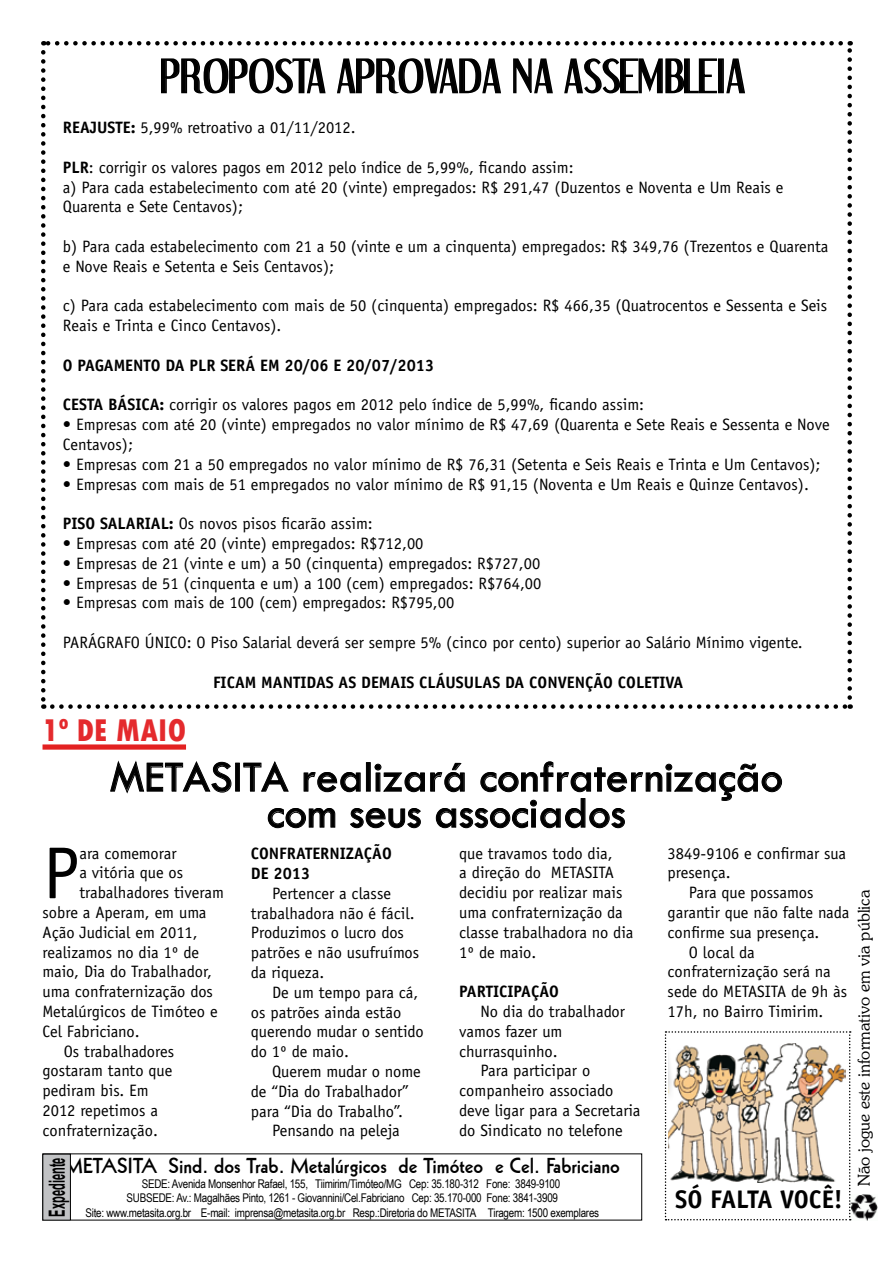
<style>
.page{position:relative;width:893px;height:1263px;background:#fff}
.page>*{position:absolute;margin:0;border:0;box-sizing:border-box;transform-origin:0 0}
.t1{font:73.8px "Officina Sans";color:#000}
.t2{font:45px/36px "Tw Cen";color:#000;text-align:center}
.t3{font:45px "Dream Orphans";color:#000}
.t4{font:800 condensed 33px "Tw Cen";color:#e42a2d}
.t5{font:700 25.5px "Officina Sans";letter-spacing:-.01em;color:#000}
.t6{font:700 22.2px "Arial";color:#000;scale:.5 1}
.t7{font:21px "Geometric 231 BT Bold C";color:#000}
.t8{font:16.5px/19.8px "Officina Sans";color:#000}
.t9{font:700 16.5px/19.8px "Officina Sans";color:#000}
.t10{font:300 16.5px "Souvenir IT Cby BT";color:#000}
.t11{font:12px/14.4px "Arial Narrow";letter-spacing:-.02em;color:#000;text-align:right}
.s1{font-weight:700}
</style>
<div class="page">
<svg style="left:41px;top:52px;width:5px;height:657px"></svg>
<svg style="left:52px;top:704px;width:799px;height:5px"></svg>
<svg style="left:847px;top:41px;width:5px;height:657px"></svg>
<svg style="left:43px;top:41px;width:798px;height:5px"></svg>
<img style="left:851px;top:1194px;width:26px;height:26px">
<div style="left:43px;top:744px;width:143px;height:6px;background:#e32121"></div>
<div style="left:43px;top:1154px;width:27px;height:66px;background:#c1c2c4"></div>
<div style="left:43px;top:1154px;width:28px;height:66px;border:1px solid #000"></div>
<svg style="left:161px;top:58px;width:165px;height:36px"></svg>
<svg style="left:337px;top:58px;width:164px;height:36px"></svg>
<svg style="left:513px;top:58px;width:40px;height:36px"></svg>
<svg style="left:564px;top:58px;width:153px;height:36px"></svg>
<div style="left:718px;top:58px;width:6px;height:35px;border:2px solid #000"></div>
<svg style="left:726px;top:58px;width:19px;height:36px"></svg>
<svg style="left:110px;top:760px;width:122px;height:34px"></svg>
<div style="left:235px;top:763px;width:5px;height:28px;border:1px solid #000"></div>
<svg style="left:243px;top:761px;width:539px;height:67px"></svg>
<svg style="left:665px;top:1031px;width:186px;height:189px"></svg>
<h2 class="t3" style="left:161px;top:54px;width:586px">PROPOSTA APROVADA NA ASSEMBLEIA</h2>
<p class="t8" style="left:63px;top:118px;width:294px"><span class="s1">REAJUSTE:</span> 5,99% retroativo a 01/11/2012.</p>
<p class="t8" style="left:63px;top:157px;width:722px"><span class="s1">PLR</span>: corrigir os valores pagos em 2012 pelo índice de 5,99%, ficando assim:<br>a) Para cada estabelecimento com até 20 (vinte) empregados: R$ 291,47 (Duzentos e Noventa e Um Reais e<br>Quarenta e Sete Centavos);</p>
<p class="t8" style="left:63px;top:236px;width:767px">b) Para cada estabelecimento com 21 a 50 (vinte e um a cinquenta) empregados: R$ 349,76 (Trezentos e Quarenta e Nove Reais e Setenta e Seis Centavos);</p>
<p class="t8" style="left:63px;top:296px;width:766px">c) Para cada estabelecimento com mais de 50 (cinquenta) empregados: R$ 466,35 (Quatrocentos e Sessenta e Seis<br>Reais e Trinta e Cinco Centavos).</p>
<p class="t9" style="left:63px;top:355px;width:373px">O PAGAMENTO DA PLR SERÁ EM 20/06 E 20/07/2013</p>
<p class="t8" style="left:63px;top:395px;width:583px"><span class="s1">CESTA BÁSICA:</span> corrigir os valores pagos em 2012 pelo índice de 5,99%, ficando assim:</p>
<p class="t8" style="left:63px;top:415px;width:768px">• Empresas com até 20 (vinte) empregados no valor mínimo de R$ 47,69 (Quarenta e Sete Reais e Sessenta e Nove<br>Centavos);</p>
<p class="t8" style="left:63px;top:454px;width:759px">• Empresas com 21 a 50 empregados no valor mínimo de R$ 76,31 (Setenta e Seis Reais e Trinta e Um Centavos);</p>
<p class="t8" style="left:63px;top:474px;width:747px">• Empresas com mais de 51 empregados no valor mínimo de R$ 91,15 (Noventa e Um Reais e Quinze Centavos).</p>
<p class="t8" style="left:63px;top:514px;width:311px"><span class="s1">PISO SALARIAL:</span> Os novos pisos ficarão assim:</p>
<p class="t8" style="left:63px;top:533px;width:362px">• Empresas com até 20 (vinte) empregados: R$712,00</p>
<p class="t8" style="left:63px;top:553px;width:479px">• Empresas de 21 (vinte e um) a 50 (cinquenta) empregados: R$727,00</p>
<p class="t8" style="left:63px;top:573px;width:480px">• Empresas de 51 (cinquenta e um) a 100 (cem) empregados: R$764,00</p>
<p class="t8" style="left:63px;top:593px;width:393px">• Empresas com mais de 100 (cem) empregados: R$795,00</p>
<p class="t8" style="left:63px;top:632px;width:741px">PARÁGRAFO ÚNICO: O Piso Salarial deverá ser sempre 5% (cinco por cento) superior ao Salário Mínimo vigente.</p>
<p class="t9" style="left:213px;top:672px;width:472px">FICAM MANTIDAS AS DEMAIS CLÁUSULAS DA CONVENÇÃO COLETIVA</p>
<h3 class="t4" style="left:43px;top:711px;width:145px">1º DE MAIO</h3>
<h2 class="t2" style="left:110px;top:759px;width:675px">METASITA realizará confraternização com seus associados</h2>
<h1 class="t1" style="left:43px;top:830px;width:38px">P</h1>
<p class="t8" style="left:79px;top:843px;width:99px">ara comemorar</p>
<p class="t8" style="left:79px;top:863px;width:105px">a vitória que os</p>
<p class="t8" style="left:79px;top:883px;width:146px">trabalhadores tiveram</p>
<p class="t8" style="left:43px;top:902px;width:166px">sobre a Aperam, em uma</p>
<p class="t8" style="left:43px;top:922px;width:157px">Ação Judicial em 2011,</p>
<p class="t8" style="left:43px;top:942px;width:158px">realizamos no dia 1º de</p>
<p class="t8" style="left:43px;top:962px;width:171px">maio, Dia do Trabalhador,</p>
<p class="t8" style="left:43px;top:982px;width:172px">uma confraternização dos</p>
<p class="t8" style="left:43px;top:1001px;width:177px">Metalúrgicos de Timóteo e</p>
<p class="t8" style="left:43px;top:1021px;width:99px">Cel Fabriciano.</p>
<p class="t8" style="left:64px;top:1041px;width:112px">Os trabalhadores</p>
<p class="t8" style="left:43px;top:1061px;width:131px">gostaram tanto que</p>
<p class="t8" style="left:43px;top:1081px;width:108px">pediram bis. Em</p>
<p class="t8" style="left:43px;top:1100px;width:117px">2012 repetimos a</p>
<p class="t8" style="left:43px;top:1120px;width:117px">confraternização.</p>
<p class="t9" style="left:251px;top:843px;width:142px">CONFRATERNIZAÇÃO<br>DE 2013</p>
<p class="t8" style="left:251px;top:883px;width:170px;text-indent:21px">Pertencer a classe trabalhadora não é fácil.<br>Produzimos o lucro dos patrões e não usufruímos da riqueza.</p>
<p class="t8" style="left:251px;top:982px;width:174px;text-indent:21px">De um tempo para cá, os patrões ainda estão querendo mudar o sentido do 1º de maio.</p>
<p class="t8" style="left:251px;top:1061px;width:171px;text-indent:21px">Querem mudar o nome de “Dia do Trabalhador” para “Dia do Trabalho”.</p>
<p class="t8" style="left:272px;top:1121px;width:129px">Pensando na peleja</p>
<p class="t8" style="left:459px;top:843px;width:176px">que travamos todo dia,<br>a direção do METASITA decidiu por realizar mais uma confraternização da classe trabalhadora no dia<br>1º de maio.</p>
<p class="t9" style="left:459px;top:981px;width:17px">PARTICIPAÇÃO</p>
<p class="t8" style="left:480px;top:1001px;width:146px">No dia do trabalhador</p>
<p class="t8" style="left:459px;top:1021px;width:105px">vamos fazer um</p>
<p class="t8" style="left:459px;top:1041px;width:100px">churrasquinho.</p>
<p class="t8" style="left:480px;top:1061px;width:111px">Para participar o</p>
<p class="t8" style="left:459px;top:1081px;width:156px">companheiro associado</p>
<p class="t8" style="left:459px;top:1100px;width:183px">deve ligar para a Secretaria</p>
<p class="t8" style="left:459px;top:1120px;width:165px">do Sindicato no telefone</p>
<p class="t7" style="left:65px;top:1152px;width:557px">METASITA Sind. dos Trab. Metalúrgicos de Timóteo e Cel. Fabriciano</p>
<p class="t11" style="left:127px;top:1176px;width:435px">SEDE: Avenida Monsenhor Rafael, 155, Tiimirim/Timóteo/MG Cep: 35.180-312 Fone: 3849-9100<br>SUBSEDE: Av.: Magalhães Pinto, 1261 - Giovannini/Cel.Fabriciano Cep: 35.170-000 Fone: 3841-3909</p>
<h3 class="t6" style="left:42px;top:1217px;width:120px;rotate:-90deg">Expediente</h3>
<p class="t11" style="left:85px;top:1205px;width:515px">Site: www.metasita.org.br E-mail: imprensa@metasita.org.br Resp.:Diretoria do METASITA Tiragem: 1500 exemplares</p>
<p class="t8" style="left:668px;top:843px;width:180px">3849-9106 e confirmar sua</p>
<p class="t8" style="left:668px;top:863px;width:64px">presença.</p>
<p class="t8" style="left:689px;top:883px;width:126px">Para que possamos</p>
<p class="t8" style="left:668px;top:902px;width:183px">garantir que não falte nada</p>
<p class="t8" style="left:668px;top:922px;width:153px">confirme sua presença.</p>
<p class="t8" style="left:689px;top:942px;width:67px">O local da</p>
<p class="t8" style="left:668px;top:962px;width:165px">confraternização será na</p>
<p class="t8" style="left:668px;top:982px;width:181px">sede do METASITA de 9h às</p>
<p class="t8" style="left:668px;top:1001px;width:157px">17h, no Bairro Timirim.</p>
<h3 class="t5" style="left:675px;top:1183px;width:169px">SÓ FALTA VOCÊ!</h3>
<p class="t10" style="left:854px;top:1186px;width:298px;rotate:-90deg">Não jogue este informativo em via pública</p>
</div>
